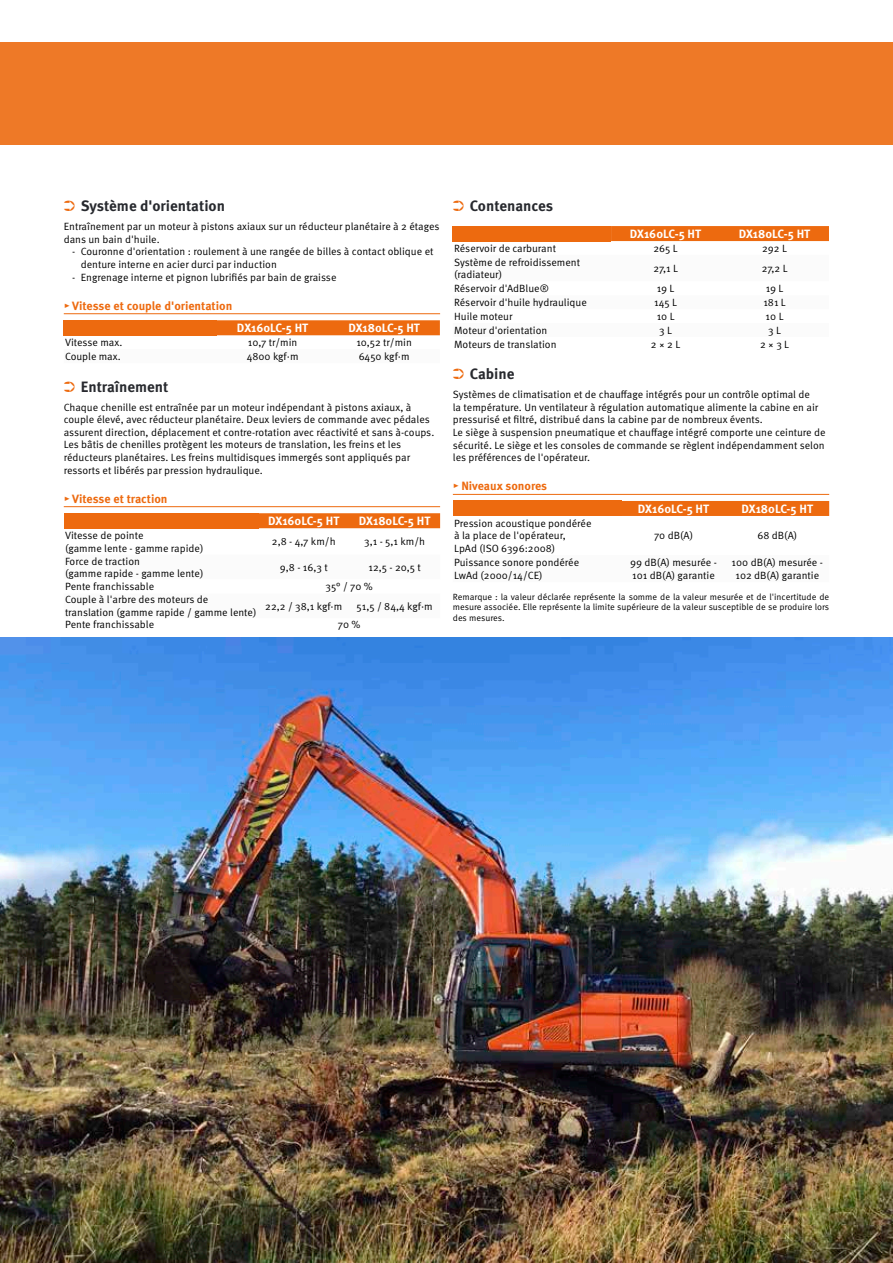
<style>
.page{position:relative;width:893px;height:1263px;background:#fff}
.page>*{position:absolute;margin:0;border:0;box-sizing:border-box;transform-origin:0 0}
.t1{font:700 15px "Meta Pro";color:#27292e}
.t2{font:700 12px "Meta Pro";color:#fff}
.t3{font:700 12px "Meta Pro";color:#ed6a0f}
.t4{font:10.5px/12.6px "Meta Pro Norm";color:#000}
.t5{font:9px/10.8px "Meta Pro Norm";color:#000;text-align:justify}
.s1{color:#ed6a0f}
.s2{font-family:"Meta Pro Norm";font-weight:400}
</style>
<div class="page">
<hr style="left:64px;top:313px;width:376px;height:1px;background:#ed6a0f">
<hr style="left:64px;top:506px;width:376px;height:1px;background:#ed6a0f">
<div style="left:64px;top:320px;width:153px;height:15px;background:#ed6a0f"></div>
<svg style="left:217px;top:320px;width:223px;height:15px;background:#ed6c13"></svg>
<div style="left:64px;top:513px;width:194px;height:15px;background:#ed6a0f"></div>
<div style="left:258px;top:513px;width:182px;height:15px;background:#ed6a0f"></div>
<hr style="left:453px;top:494px;width:376px;height:1px;background:#ed6a0f">
<div style="left:453px;top:226px;width:158px;height:15px;background:#ed6a0f"></div>
<svg style="left:611px;top:226px;width:218px;height:15px;background:#ed6a10"></svg>
<div style="left:453px;top:501px;width:169px;height:15px;background:#ed6a0f"></div>
<div style="left:622px;top:501px;width:207px;height:15px;background:#ed6a0f"></div>
<div style="left:0;top:43px;width:893px;height:102px;background:#ee7927"></div>
<img style="left:0;top:637px;width:893px;height:626px">
<h1 class="t1" style="left:64px;top:194px;width:163px"><span class="s1">➲</span> Système d'orientation</h1>
<p class="t4" style="left:64px;top:220px;width:377px">Entraînement par un moteur à pistons axiaux sur un réducteur planétaire à 2 étages dans un bain d'huile.</p>
<p class="t4" style="left:81px;top:245px;width:354px;text-indent:-9px">- Couronne d'orientation : roulement à une rangée de billes à contact oblique et denture interne en acier durci par induction</p>
<p class="t4" style="left:72px;top:270px;width:266px">- Engrenage interne et pignon lubrifiés par bain de graisse</p>
<p class="t3" style="left:64px;top:296px;width:170px"><span class="s2">▸</span> Vitesse et couple d'orientation</p>
<p class="t2" style="left:237px;top:319px;width:73px">DX160LC-5 HT</p>
<p class="t2" style="left:348px;top:319px;width:73px">DX180LC-5 HT</p>
<p class="t4" style="left:65px;top:336px;width:59px">Vitesse max.</p>
<p class="t4" style="left:248px;top:336px;width:51px">10,7 tr/min</p>
<p class="t4" style="left:356px;top:336px;width:57px">10,52 tr/min</p>
<p class="t4" style="left:65px;top:349px;width:57px">Couple max.</p>
<p class="t4" style="left:247px;top:349px;width:53px">4800 kgf·m</p>
<p class="t4" style="left:359px;top:349px;width:52px">6450 kgf·m</p>
<h1 class="t1" style="left:64px;top:375px;width:106px"><span class="s1">➲</span> Entraînement</h1>
<p class="t4" style="left:64px;top:400px;width:372px">Chaque chenille est entraînée par un moteur indépendant à pistons axiaux, à couple élevé, avec réducteur planétaire. Deux leviers de commande avec pédales assurent direction, déplacement et contre-rotation avec réactivité et sans à-coups.<br>Les bâtis de chenilles protègent les moteurs de translation, les freins et les réducteurs planétaires. Les freins multidisques immergés sont appliqués par ressorts et libérés par pression hydraulique.</p>
<p class="t3" style="left:64px;top:489px;width:105px"><span class="s2">▸</span> Vitesse et traction</p>
<p class="t2" style="left:268px;top:512px;width:73px">DX160LC-5 HT</p>
<p class="t2" style="left:359px;top:512px;width:73px">DX180LC-5 HT</p>
<p class="t4" style="left:65px;top:528px;width:140px">Vitesse de pointe<br>(gamme lente - gamme rapide)</p>
<p class="t4" style="left:272px;top:535px;width:65px">2,8 - 4,7 km/h</p>
<p class="t4" style="left:364px;top:535px;width:63px">3,1 - 5,1 km/h</p>
<p class="t4" style="left:65px;top:554px;width:140px">Force de traction<br>(gamme rapide - gamme lente)</p>
<p class="t4" style="left:280px;top:560px;width:49px">9,8 - 16,3 t</p>
<p class="t4" style="left:368px;top:560px;width:54px">12,5 - 20,5 t</p>
<p class="t4" style="left:65px;top:580px;width:91px">Pente franchissable</p>
<p class="t4" style="left:325px;top:580px;width:49px">35° / 70 %</p>
<p class="t4" style="left:65px;top:593px;width:193px">Couple à l'arbre des moteurs de translation (gamme rapide / gamme lente)</p>
<p class="t4" style="left:265px;top:599px;width:78px">22,2 / 38,1 kgf·m</p>
<p class="t4" style="left:357px;top:599px;width:78px">51,5 / 84,4 kgf·m</p>
<p class="t4" style="left:65px;top:617px;width:91px">Pente franchissable</p>
<p class="t4" style="left:338px;top:617px;width:24px">70 %</p>
<h1 class="t1" style="left:453px;top:194px;width:102px"><span class="s1">➲</span> Contenances</h1>
<p class="t2" style="left:630px;top:225px;width:73px">DX160LC-5 HT</p>
<p class="t2" style="left:739px;top:225px;width:73px">DX180LC-5 HT</p>
<p class="t4" style="left:454px;top:241px;width:103px">Réservoir de carburant</p>
<p class="t4" style="left:653px;top:241px;width:26px">265 L</p>
<p class="t4" style="left:762px;top:241px;width:26px">292 L</p>
<p class="t4" style="left:454px;top:255px;width:128px">Système de refroidissement (radiateur)</p>
<p class="t4" style="left:653px;top:261px;width:26px">27,1 L</p>
<p class="t4" style="left:762px;top:261px;width:27px">27,2 L</p>
<p class="t4" style="left:454px;top:282px;width:96px">Réservoir d'AdBlue®</p>
<p class="t4" style="left:657px;top:282px;width:19px">19 L</p>
<p class="t4" style="left:766px;top:282px;width:19px">19 L</p>
<p class="t4" style="left:454px;top:296px;width:134px">Réservoir d'huile hydraulique</p>
<p class="t4" style="left:654px;top:296px;width:24px">145 L</p>
<p class="t4" style="left:763px;top:296px;width:24px">181 L</p>
<p class="t4" style="left:454px;top:309px;width:60px">Huile moteur</p>
<p class="t4" style="left:657px;top:309px;width:19px">10 L</p>
<p class="t4" style="left:766px;top:309px;width:19px">10 L</p>
<p class="t4" style="left:454px;top:323px;width:95px">Moteur d'orientation</p>
<p class="t4" style="left:659px;top:323px;width:14px">3 L</p>
<p class="t4" style="left:768px;top:323px;width:14px">3 L</p>
<p class="t4" style="left:454px;top:337px;width:104px">Moteurs de translation</p>
<p class="t4" style="left:651px;top:337px;width:31px">2 × 2 L</p>
<p class="t4" style="left:760px;top:337px;width:31px">2 × 3 L</p>
<h1 class="t1" style="left:453px;top:362px;width:63px"><span class="s1">➲</span> Cabine</h1>
<p class="t4" style="left:453px;top:388px;width:374px">Systèmes de climatisation et de chauffage intégrés pour un contrôle optimal de<br>la température. Un ventilateur à régulation automatique alimente la cabine en air pressurisé et filtré, distribué dans la cabine par de nombreux évents.<br>Le siège à suspension pneumatique et chauffage intégré comporte une ceinture de sécurité. Le siège et les consoles de commande se règlent indépendamment selon les préférences de l'opérateur.</p>
<p class="t3" style="left:453px;top:477px;width:96px"><span class="s2">▸</span> Niveaux sonores</p>
<p class="t2" style="left:638px;top:499px;width:73px">DX160LC-5 HT</p>
<p class="t2" style="left:741px;top:499px;width:73px">DX180LC-5 HT</p>
<p class="t4" style="left:454px;top:516px;width:139px">Pression acoustique pondérée à la place de l'opérateur,<br>LpAd (ISO 6396:2008)</p>
<p class="t4" style="left:654px;top:529px;width:41px">70 dB(A)</p>
<p class="t4" style="left:757px;top:529px;width:41px">68 dB(A)</p>
<p class="t4" style="left:454px;top:556px;width:127px">Puissance sonore pondérée<br>LwAd (2000/14/CE)</p>
<p class="t4" style="left:630px;top:556px;width:88px">99 dB(A) mesurée -<br>101 dB(A) garantie</p>
<p class="t4" style="left:732px;top:556px;width:93px;text-align:center">100 dB(A) mesurée -<br>102 dB(A) garantie</p>
<p class="t5" style="left:453px;top:590px;width:378px">Remarque : la valeur déclarée représente la somme de la valeur mesurée et de l'incertitude de mesure associée. Elle représente la limite supérieure de la valeur susceptible de se produire lors des mesures.</p>
</div>
